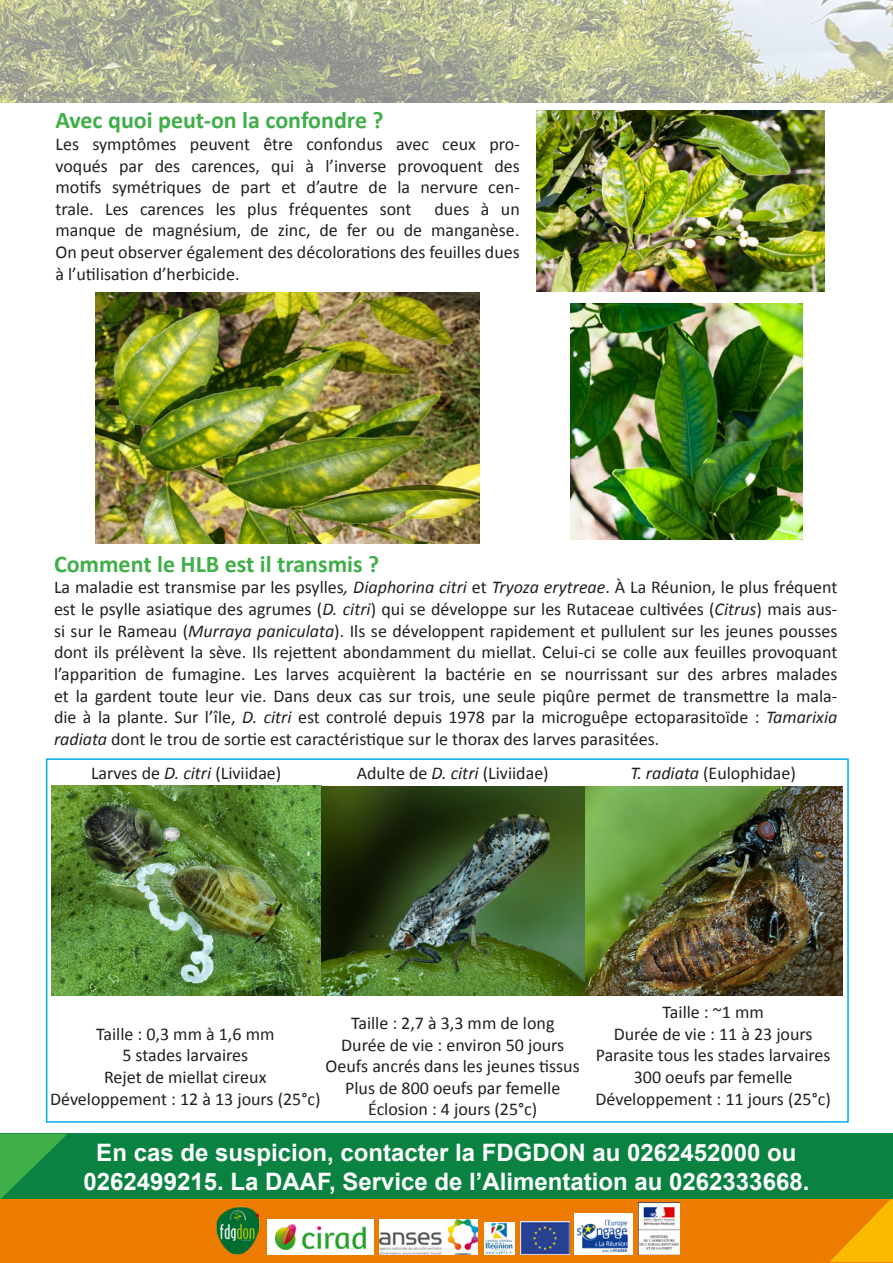
<style>
.page{position:relative;width:893px;height:1263px;background:#fff}
.page>*{position:absolute;margin:0;border:0;box-sizing:border-box;transform-origin:0 0}
.t1{font:700 24px/28.8px "Arial";color:#fff;text-align:center}
.t2{font:700 24px "Calibri";color:#40ae49}
.t3{font:18px/21.6px "Calibri";color:#231f20;text-align:center}
.s1{font-family:"Arial"}
.s2{font-style:italic}
</style>
<div class="page">
<div style="left:0;top:1199px;width:893px;height:64px;background:#ed7b00"></div>
<svg style="left:829px;top:1199px;width:64px;height:63px"></svg>
<div style="left:0;top:1133px;width:893px;height:66px;background:#0a8241"></div>
<img style="left:584px;top:786px;width:258px;height:210px">
<img style="left:571px;top:304px;width:231px;height:236px">
<img style="left:95px;top:293px;width:385px;height:250px">
<img style="left:537px;top:111px;width:287px;height:181px">
<svg style="left:0;top:1133px;width:68px;height:66px"></svg>
<img style="left:52px;top:785px;width:532px;height:211px">
<img style="left:484px;top:1222px;width:30px;height:33px">
<img style="left:520px;top:1221px;width:50px;height:33px">
<img style="left:574px;top:1214px;width:58px;height:40px">
<img style="left:269px;top:1219px;width:104px;height:35px">
<img style="left:379px;top:1219px;width:98px;height:35px">
<img style="left:638px;top:1202px;width:41px;height:52px">
<img style="left:216px;top:1206px;width:53px;height:49px">
<div style="left:46px;top:758px;width:803px;height:365px;border:2px solid #00aeef"></div>
<img style="left:0;top:0;width:893px;height:103px">
<p class="t2" style="left:55px;top:105px;width:330px">Avec quoi peut-on la confondre ?</p>
<p class="t3" style="left:55px;top:133px;width:25px">Les</p>
<p class="t3" style="left:92px;top:133px;width:86px">symptômes</p>
<p class="t3" style="left:190px;top:133px;width:62px">peuvent</p>
<p class="t3" style="left:263px;top:133px;width:31px">être</p>
<p class="t3" style="left:306px;top:133px;width:78px">confondus</p>
<p class="t3" style="left:396px;top:133px;width:34px">avec</p>
<p class="t3" style="left:442px;top:133px;width:35px">ceux</p>
<p class="t3" style="left:489px;top:133px;width:32px">pro-</p>
<p class="t3" style="left:55px;top:155px;width:54px">voqués</p>
<p class="t3" style="left:119px;top:155px;width:26px">par</p>
<p class="t3" style="left:155px;top:155px;width:27px">des</p>
<p class="t3" style="left:191px;top:155px;width:70px">carences,</p>
<p class="t3" style="left:271px;top:155px;width:25px">qui</p>
<p class="t3" style="left:306px;top:155px;width:10px">à</p>
<p class="t3" style="left:325px;top:155px;width:62px">’l inverse</p>
<p class="t3" style="left:398px;top:155px;width:87px">provoquent</p>
<p class="t3" style="left:494px;top:155px;width:27px">des</p>
<p class="t3" style="left:55px;top:176px;width:48px">motifs</p>
<p class="t3" style="left:112px;top:176px;width:91px">symétriques</p>
<p class="t3" style="left:212px;top:176px;width:20px">de</p>
<p class="t3" style="left:241px;top:176px;width:32px">part</p>
<p class="t3" style="left:281px;top:176px;width:16px">et</p>
<p class="t3" style="left:307px;top:176px;width:53px">’d autre</p>
<p class="t3" style="left:369px;top:176px;width:20px">de</p>
<p class="t3" style="left:397px;top:176px;width:14px">la</p>
<p class="t3" style="left:420px;top:176px;width:59px">nervure</p>
<p class="t3" style="left:488px;top:176px;width:33px">cen-</p>
<p class="t3" style="left:55px;top:198px;width:40px">trale.</p>
<p class="t3" style="left:105px;top:198px;width:25px">Les</p>
<p class="t3" style="left:140px;top:198px;width:66px">carences</p>
<p class="t3" style="left:216px;top:198px;width:22px">les</p>
<p class="t3" style="left:247px;top:198px;width:32px">plus</p>
<p class="t3" style="left:289px;top:198px;width:81px">fréquentes</p>
<p class="t3" style="left:380px;top:198px;width:33px">sont</p>
<p class="t3" style="left:434px;top:198px;width:36px">dues</p>
<p class="t3" style="left:481px;top:198px;width:10px">à</p>
<p class="t3" style="left:501px;top:198px;width:20px">un</p>
<p class="t3" style="left:152px;top:220px;width:91px">magnésium,</p>
<p class="t3" style="left:431px;top:220px;width:90px">manganèse<span class="s1">.</span></p>
<p class="t3" style="left:347px;top:220px;width:22px">fer</p>
<p class="t3" style="left:125px;top:220px;width:20px">de</p>
<p class="t3" style="left:250px;top:220px;width:20px">de</p>
<p class="t3" style="left:319px;top:220px;width:20px">de</p>
<p class="t3" style="left:404px;top:220px;width:20px">de</p>
<p class="t3" style="left:278px;top:220px;width:34px">zinc,</p>
<p class="t3" style="left:55px;top:220px;width:62px">manque</p>
<p class="t3" style="left:55px;top:241px;width:466px;text-align:left">On peut observer également des décolorations des feuilles dues<br>’là utilisation ’d herbicide.</p>
<p class="t3" style="left:376px;top:220px;width:20px">ou</p>
<p class="t2" style="left:54px;top:549px;width:327px">Comment le HLB est il transmis ?</p>
<p class="t3" style="left:54px;top:577px;width:785px">La maladie est transmise par les psylles<span class="s2">, Diaphorina citri</span> et <span class="s2">Tryoza erytreae</span> À. La Réunion le, plus fréquent</p>
<p class="t3" style="left:54px;top:620px;width:785px">si sur le Rameau (<span class="s2">Murraya paniculata</span> .) Ils se développent rapidement et pullulent sur les jeunes pousses</p>
<p class="t3" style="left:54px;top:598px;width:785px">est le psylle asiatique des agrumes <span class="s2">.D</span>( <span class="s2">citri</span>) qui se développe sur les Rutaceae cultivées (<span class="s2">Citrus</span>) mais aus-</p>
<p class="t3" style="left:54px;top:642px;width:785px">dont ils prélèvent la sève. Ils rejettent abondamment du miellat. Celui-ci se colle aux feuilles provoquant</p>
<p class="t3" style="left:776px;top:663px;width:63px">malades</p>
<p class="t3" style="left:337px;top:663px;width:80px">acquièrent</p>
<p class="t3" style="left:445px;top:663px;width:61px">bactérie</p>
<p class="t3" style="left:54px;top:663px;width:84px">’l apparition</p>
<p class="t3" style="left:54px;top:706px;width:785px">die laà plante. Sur ’l île <span class="s2">.D</span>, <span class="s2">citri</span> est controlé depuis 1978 par la microguêpe ectoparasitoïde : <span class="s2">Tamarixia</span></p>
<p class="t3" style="left:172px;top:663px;width:75px">fumagine.</p>
<p class="t3" style="left:286px;top:663px;width:45px">larves</p>
<p class="t3" style="left:424px;top:663px;width:14px">la</p>
<p class="t3" style="left:721px;top:663px;width:48px">arbres</p>
<p class="t3" style="left:145px;top:663px;width:20px">de</p>
<p class="t3" style="left:688px;top:663px;width:27px">des</p>
<p class="t3" style="left:565px;top:663px;width:85px">nourrissant</p>
<p class="t3" style="left:254px;top:663px;width:25px">Les</p>
<p class="t3" style="left:514px;top:663px;width:20px">en</p>
<p class="t3" style="left:541px;top:663px;width:18px">se</p>
<p class="t3" style="left:656px;top:663px;width:24px">sur</p>
<p class="t3" style="left:54px;top:685px;width:785px">et la gardent toute leur vie. Dans deux cas sur trois, une seule piqûre permet de transmettre la mala-</p>
<p class="t3" style="left:54px;top:728px;width:607px"><span class="s2">radiata</span> dont le trou de sortie est caractéristique sur le thorax des larves parasitées.</p>
<p class="t3" style="left:91px;top:762px;width:192px">Larves de <span class="s2">.D citri</span> (Liviidae)</p>
<p class="t3" style="left:357px;top:762px;width:194px">Adulte de <span class="s2">.D citri</span> (Liviidae(</p>
<p class="t3" style="left:630px;top:762px;width:167px"><span class="s2">.T radiata</span> (Eulophidae(</p>
<p class="t3" style="left:351px;top:1012px;width:205px">Taille : 2,7 à 3,3 mm de long</p>
<p class="t3" style="left:341px;top:1034px;width:225px">Durée de vie : environ 50 jours</p>
<p class="t3" style="left:326px;top:1055px;width:256px">Oeufs ancrés dans les jeunes tissus<br>Plus de 800 oeufs par femelle</p>
<p class="t3" style="left:368px;top:1099px;width:171px">Éclosion 4: jours (25° (c</p>
<p class="t3" style="left:96px;top:1023px;width:180px">Taille : 0,3 mm à 1,6 mm</p>
<p class="t3" style="left:122px;top:1045px;width:127px">5 stades larvaires</p>
<p class="t3" style="left:104px;top:1066px;width:164px">Rejet de miellat cireux</p>
<p class="t3" style="left:50px;top:1088px;width:272px">Développement : 12 à 13 jours (25° (c</p>
<p class="t3" style="left:663px;top:1001px;width:103px">Taille ~: 1 mm</p>
<p class="t3" style="left:614px;top:1023px;width:200px">Durée de vie : 11 à 23 jours</p>
<p class="t3" style="left:596px;top:1045px;width:236px">Parasite tous les stades larvaires<br>300 oeufs par femelle</p>
<p class="t3" style="left:595px;top:1088px;width:237px">Développement : 11 jours (25° (c</p>
<p class="t1" style="left:84px;top:1139px;width:727px">En cas de suspicion, contacter la FDGDON au 0262452000 ou<br>0262499215. La DAAF, Service de ’l Alimentation au 0262333668.</p>
</div>
